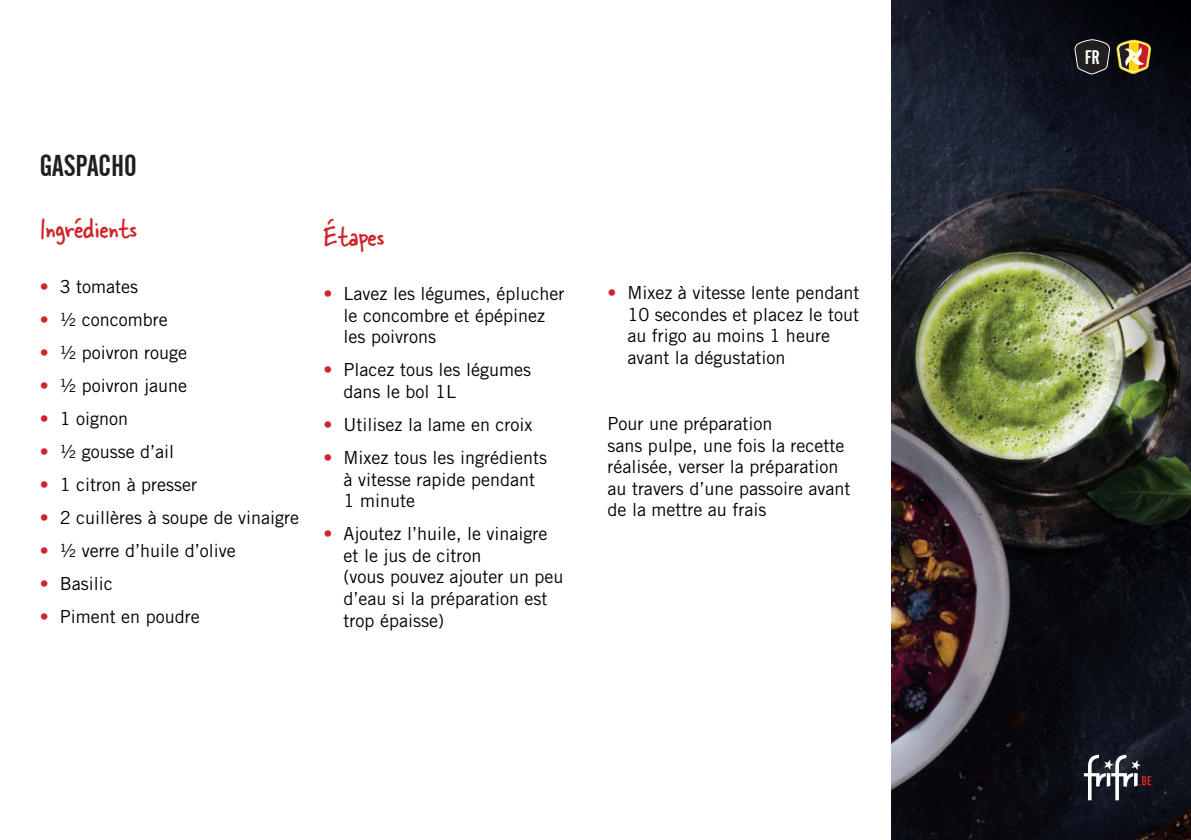
<style>
.page{position:relative;width:1191px;height:840px;background:#fff}
.page>*{position:absolute;margin:0;border:0;box-sizing:border-box;transform-origin:0 0}
.t1{font:30px "Skippy Sharp";color:#d1232a}
.t2{font:30px "Alternate Gothic No 2 BT";color:#231f20}
.t3{font:19.6px "Alternate Gothic No 2 BT";color:#fff}
.t4{font:18px/21.6px "Trade Gothic";color:#000}
.s1{color:#d1232a}
</style>
<div class="page">
<img style="left:891px;top:0;width:300px;height:839px">
<svg style="left:1116px;top:40px;width:35px;height:34px"></svg>
<svg style="left:1074px;top:39px;width:36px;height:35px"></svg>
<svg style="left:1083px;top:754px;width:68px;height:45px"></svg>
<h1 class="t2" style="left:40px;top:149px;width:99px">GASPACHO</h1>
<h1 class="t1" style="left:40px;top:207px;width:99px">Ingrédients</h1>
<p class="t4" style="left:40px;top:275px;width:100px"><span class="s1">•</span> 3 tomates</p>
<p class="t4" style="left:40px;top:308px;width:129px"><span class="s1">•</span> ½ concombre</p>
<p class="t4" style="left:40px;top:341px;width:149px"><span class="s1">•</span> ½ poivron rouge</p>
<p class="t4" style="left:40px;top:374px;width:149px"><span class="s1">•</span> ½ poivron jaune</p>
<p class="t4" style="left:40px;top:407px;width:90px"><span class="s1">•</span> 1 oignon</p>
<p class="t4" style="left:40px;top:440px;width:136px"><span class="s1">•</span> ½ gousse d’ail</p>
<p class="t4" style="left:40px;top:473px;width:159px"><span class="s1">•</span> 1 citron à presser</p>
<p class="t4" style="left:40px;top:506px;width:261px"><span class="s1">•</span> 2 cuillères à soupe de vinaigre</p>
<p class="t4" style="left:40px;top:539px;width:197px"><span class="s1">•</span> ½ verre d’huile d’olive</p>
<p class="t4" style="left:40px;top:572px;width:74px"><span class="s1">•</span> Basilic</p>
<p class="t4" style="left:40px;top:605px;width:161px"><span class="s1">•</span> Piment en poudre</p>
<h1 class="t1" style="left:323px;top:214px;width:62px">Étapes</h1>
<p class="t4" style="left:343px;top:282px;width:222px;text-indent:-20px"><span class="s1">•</span> Lavez les légumes, éplucher le concombre et épépinez les poivrons</p>
<p class="t4" style="left:343px;top:359px;width:189px;text-indent:-20px"><span class="s1">•</span> Placez tous les légumes dans le bol 1L</p>
<p class="t4" style="left:323px;top:413px;width:210px"><span class="s1">•</span> Utilisez la lame en croix</p>
<p class="t4" style="left:343px;top:446px;width:205px;text-indent:-20px"><span class="s1">•</span> Mixez tous les ingrédients à vitesse rapide pendant<br>1 minute</p>
<p class="t4" style="left:343px;top:522px;width:221px;text-indent:-20px"><span class="s1">•</span> Ajoutez l’huile, le vinaigre et le jus de citron<br>(vous pouvez ajouter un peu d’eau si la préparation est trop épaisse)</p>
<p class="t4" style="left:627px;top:281px;width:233px;text-indent:-20px"><span class="s1">•</span> Mixez à vitesse lente pendant<br>10 secondes et placez le tout au frigo au moins 1 heure avant la dégustation</p>
<p class="t4" style="left:607px;top:412px;width:244px">Pour une préparation<br>sans pulpe, une fois la recette réalisée, verser la préparation au travers d’une passoire avant de la mettre au frais</p>
<p class="t3" style="left:1085px;top:46px;width:16px">FR</p>
</div>
